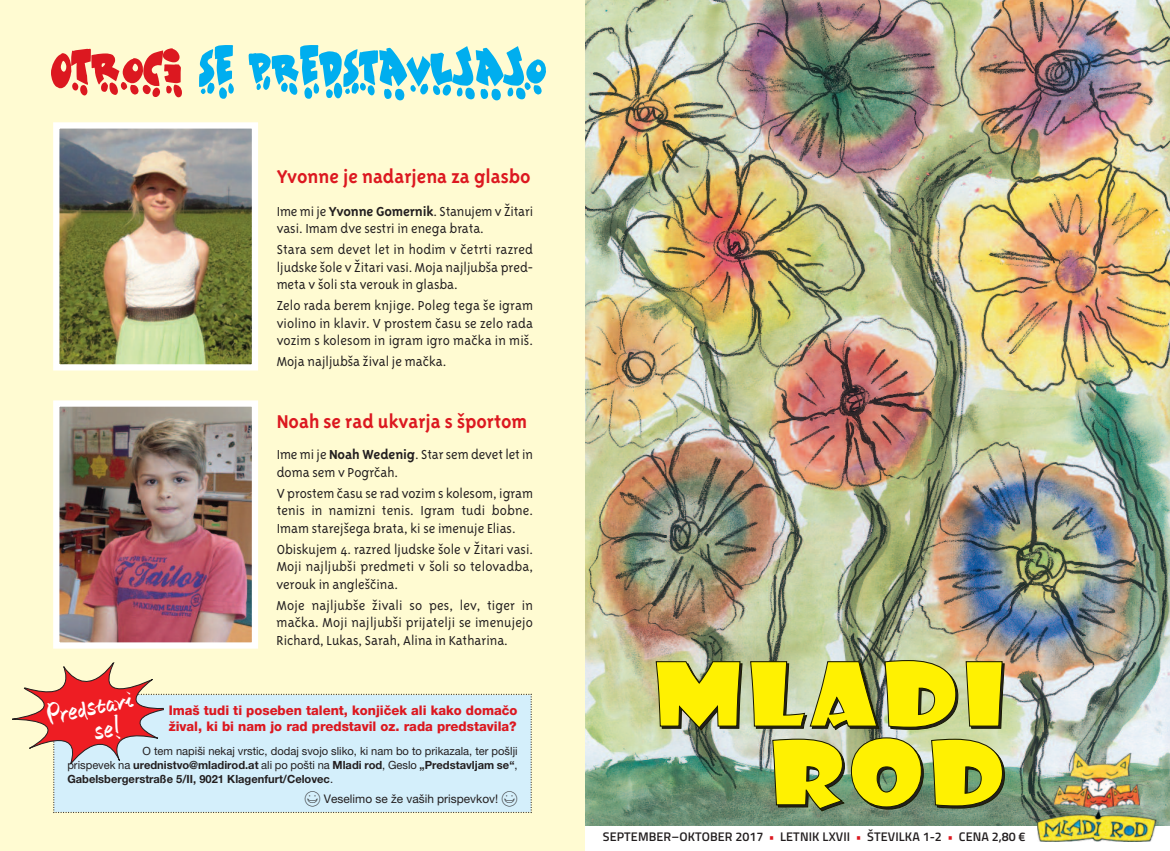
<style>
.page{position:relative;width:1170px;height:851px;background:#fff}
.page>*{position:absolute;margin:0;border:0;box-sizing:border-box;transform-origin:0 0}
.t1{font:68.75px "Sk 8 ordye";color:#00aeef;scale:.76 1}
.t2{font:28.12px/24.4px "Autograph Script EF Bold Alt";color:#fff;scale:.71 1}
.t3{font:700 21.25px "Triplex Sans OT";color:#dc1820}
.t4{font:300 15px/17.5px "Triplex Sans OT";color:#231f20;text-align:justify}
.t5{font:800 13.25px/15.9px "Helvetica Neue LT Pro";color:#dc1820}
.t6{font:600 12.5px "Titillium";letter-spacing:.01em;color:#231f20}
.t7{font:11.88px "Helvetica Neue LT Pro";color:#231f20}
.t8{font:11.25px/13.8px "Helvetica Neue LT Pro";color:#231f20;text-align:justify}
.s1{font-size:71.25px;color:#dc1820}
.s2{font-weight:700}
.s3{font-family:"Smiley Face";font-size:16.25px}
.s4{color:#dc1820}
</style>
<div class="page">
<div style="left:0;top:0;width:585px;height:850px;background:#fffbd2"></div>
<img style="left:585px;top:0;width:584px;height:826px">
<img style="left:1037px;top:750px;width:119px;height:91px">
<img style="left:60px;top:129px;width:191px;height:234px">
<div style="left:53px;top:122px;width:205px;height:248px;border:6px solid #fff"></div>
<img style="left:60px;top:407px;width:191px;height:234px">
<div style="left:53px;top:400px;width:205px;height:248px;border:6px solid #fff"></div>
<svg style="left:12px;top:662px;width:519px;height:150px"></svg>
<svg style="left:655px;top:660px;width:88px;height:71px;background:#d6ce22"></svg>
<svg style="left:749px;top:659px;width:209px;height:71px;background:#cdc935"></svg>
<svg style="left:965px;top:660px;width:40px;height:69px;background:#d7cd17"></svg>
<svg style="left:771px;top:736px;width:153px;height:75px;background:#c7c62a"></svg>
<svg style="left:930px;top:738px;width:75px;height:71px;background:#ccc921"></svg>
<h1 class="t1" style="left:48px;top:35px;width:654px"><span class="s1">OTROCI</span> SE PREDSTAVLJAJO</h1>
<h3 class="t3" style="left:277px;top:165px;width:255px">Yvonne je nadarjena za glasbo</h3>
<p class="t4" style="left:277px;top:202px;width:258px">Ime mi je <span class="s2">Yvonne Gomernik</span>. Stanujem v Žitari vasi. Imam dve sestri in enega brata.</p>
<p class="t4" style="left:277px;top:240px;width:258px">Stara sem devet let in hodim v četrti razred ljudske šole v Žitari vasi. Moja najljubša pred&shy;meta v šoli sta verouk in glasba.</p>
<p class="t4" style="left:277px;top:296px;width:258px">Zelo rada berem knjige. Poleg tega še igram violino in klavir. V prostem času se zelo rada vozim s kolesom in igram igro mačka in miš.</p>
<p class="t4" style="left:277px;top:352px;width:171px">Moja najljubša žival je mačka.</p>
<h3 class="t3" style="left:277px;top:409px;width:252px">Noah se rad ukvarja s športom</h3>
<h2 class="t2" style="left:87px;top:695px;width:63px;text-indent:-43px;rotate:-11deg">Predstavi se!</h2>
<p class="t4" style="left:277px;top:445px;width:258px">Ime mi je <span class="s2">Noah Wedenig</span>. Star sem devet let in doma sem v Pogrčah.</p>
<p class="t4" style="left:277px;top:483px;width:258px">V prostem času se rad vozim s kolesom, igram tenis in namizni tenis. Igram tudi bobne.<br>Imam starejšega brata, ki se imenuje Elias.</p>
<p class="t4" style="left:276px;top:539px;width:258px">Obiskujem 4. razred ljudske šole v Žitari vasi.<br>Moji najljubši predmeti v šoli so telovadba, verouk in angleščina.</p>
<p class="t4" style="left:276px;top:595px;width:258px">Moje najljubše živali so pes, lev, tiger in mačka. Moji najljubši prijatelji se imenujejo Richard, Lukas, Sarah, Alina in Katharina.</p>
<p class="t5" style="left:169px;top:702px;width:350px">Imaš tudi ti poseben talent, konjiček ali kako domačo žival, ki bi nam jo rad predstavil oz. rada predstavila?</p>
<p class="t8" style="left:67px;top:744px;width:452px;text-indent:75px">O tem napiši nekaj vrstic, dodaj svojo sliko, ki nam bo to prikazala, ter pošlji prispevek na <span class="s2">urednistvo@mladirod.at</span> ali po pošti na <span class="s2">Mladi rod</span>, Geslo <span class="s2">„Predstavljam se“</span>, <span class="s2">Gabelsbergerstraße 5/II, 9021 Klagenfurt/Celovec</span>.</p>
<p class="t7" style="left:304px;top:791px;width:215px"><span class="s3">7</span> Veselimo se že vaših prispevkov! <span class="s3">7</span></p>
<p class="t6" style="left:602px;top:827px;width:424px">SEPTEMBER–OKTOBER 2017 <span class="s4">•</span> LETNIK LXVII <span class="s4">•</span> ŠTEVILKA 1-2 <span class="s4">•</span> CENA 2,80 €</p>
</div>
